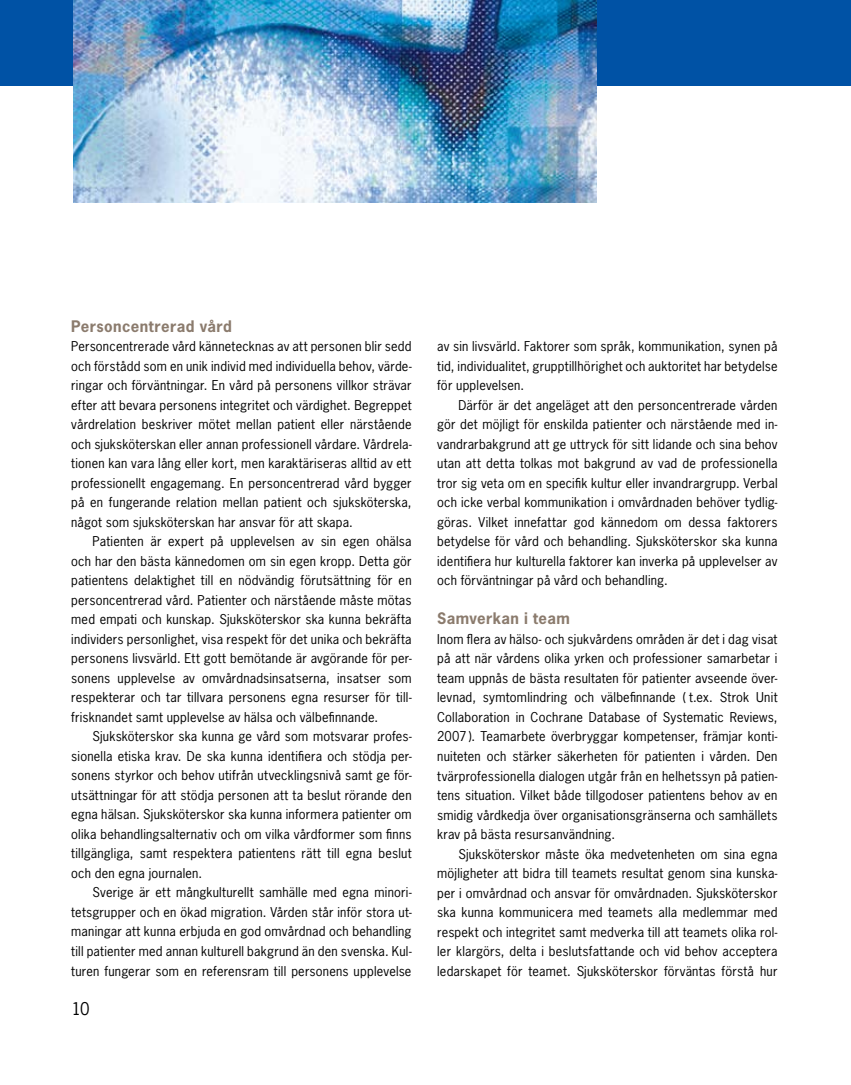
<style>
.page{position:relative;width:851px;height:1085px;background:#fff}
.page>*{position:absolute;margin:0;border:0;box-sizing:border-box;transform-origin:0 0}
.t1{font:16.5px "News Gothic Std";color:#000}
.t2{font:700 15px "News Gothic Std";letter-spacing:.01em;color:#8b7b6d}
.t3{font:12.75px/19.5px "News Gothic Std";letter-spacing:.015em;color:#000;text-align:justify}
</style>
<div class="page">
<div style="left:0;top:0;width:850px;height:85px;background:#0052a5"></div>
<img style="left:74px;top:0;width:522px;height:202px">
<p class="t2" style="left:71px;top:316px;width:162px">Personcentrerad vård</p>
<p class="t3" style="left:71px;top:336px;width:342px">Personcentrerade vård kännetecknas av att personen blir sedd och förstådd som en unik individ med individuella behov, värde&shy;ringar och förväntningar. En vård på personens villkor strävar efter att bevara personens integritet och värdighet. Begreppet vårdrelation beskriver mötet mellan patient eller närstående och sjuksköterskan eller annan professionell vårdare. Vårdrela&shy;tionen kan vara lång eller kort, men karaktäriseras alltid av ett professionellt engagemang. En personcentrerad vård bygger på en fungerande relation mellan patient och sjuksköterska, något som sjuksköterskan har ansvar för att skapa.</p>
<p class="t3" style="left:71px;top:531px;width:342px;text-indent:21px">Patienten är expert på upplevelsen av sin egen ohälsa och har den bästa kännedomen om sin egen kropp. Detta gör patientens delaktighet till en nödvändig förutsättning för en personcentrerad vård. Patienter och närstående måste mötas med empati och kunskap. Sjuksköterskor ska kunna bekräfta individers personlighet, visa respekt för det unika och bekräfta personens livsvärld. Ett gott bemötande är avgörande för per&shy;sonens upplevelse av omvårdnadsinsatserna, insatser som respekterar och tar tillvara personens egna resurser för till&shy;frisknandet samt upplevelse av hälsa och välbefinnande.</p>
<p class="t3" style="left:71px;top:726px;width:342px;text-indent:21px">Sjuksköterskor ska kunna ge vård som motsvarar profes&shy;sionella etiska krav. De ska kunna identifiera och stödja per&shy;sonens styrkor och behov utifrån utvecklingsnivå samt ge för&shy;utsättningar för att stödja personen att ta beslut rörande den egna hälsan. Sjuksköterskor ska kunna informera patienter om olika behandlingsalternativ och om vilka vårdformer som finns tillgängliga, samt respektera patientens rätt till egna beslut och den egna journalen.</p>
<p class="t3" style="left:71px;top:882px;width:342px;text-indent:21px">Sverige är ett mångkulturellt samhälle med egna minori&shy;tetsgrupper och en ökad migration. Vården står inför stora ut&shy;maningar att kunna erbjuda en god omvårdnad och behandling till patienter med annan kulturell bakgrund än den svenska. Kul&shy;turen fungerar som en referensram till personens upplevelse</p>
<p class="t1" style="left:72px;top:997px;width:19px">10</p>
<p class="t3" style="left:437px;top:336px;width:342px">av sin livsvärld. Faktorer som språk, kommunikation, synen på tid, individualitet, grupptillhörighet och auktoritet har betydelse för upplevelsen.</p>
<p class="t3" style="left:437px;top:395px;width:342px;text-indent:21px">Därför är det angeläget att den personcentrerade vården gör det möjligt för enskilda patienter och närstående med in&shy;vandrarbakgrund att ge uttryck för sitt lidande och sina behov utan att detta tolkas mot bakgrund av vad de professionella tror sig veta om en specifik kultur eller invandrargrupp. Verbal och icke verbal kommunikation i omvårdnaden behöver tydlig&shy;göras. Vilket innefattar god kännedom om dessa faktorers betydelse för vård och behandling. Sjuksköterskor ska kunna identifiera hur kulturella faktorer kan inverka på upplevelser av och förväntningar på vård och behandling.</p>
<p class="t2" style="left:437px;top:608px;width:134px">Samverkan i team</p>
<p class="t3" style="left:437px;top:629px;width:342px">Inom flera av hälso- och sjukvårdens områden är det i dag visat på att när vårdens olika yrken och professioner samarbetar i team uppnås de bästa resultaten för patienter avseende över&shy;levnad, symtomlindring och välbefinnande ( t.ex. Strok Unit Collaboration in Cochrane Database of Systematic Reviews, 2007 ). Teamarbete överbryggar kompetenser, främjar konti&shy;nuiteten och stärker säkerheten för patienten i vården. Den tvärprofessionella dialogen utgår från en helhetssyn på patien&shy;tens situation. Vilket både tillgodoser patientens behov av en smidig vårdkedja över organisationsgränserna och samhällets krav på bästa resursanvändning.</p>
<p class="t3" style="left:437px;top:843px;width:342px;text-indent:21px">Sjuksköterskor måste öka medvetenheten om sina egna möjligheter att bidra till teamets resultat genom sina kunska&shy;per i omvårdnad och ansvar för omvårdnaden. Sjuksköterskor ska kunna kommunicera med teamets alla medlemmar med respekt och integritet samt medverka till att teamets olika rol&shy;ler klargörs, delta i beslutsfattande och vid behov acceptera ledarskapet för teamet. Sjuksköterskor förväntas förstå hur</p>
</div>
